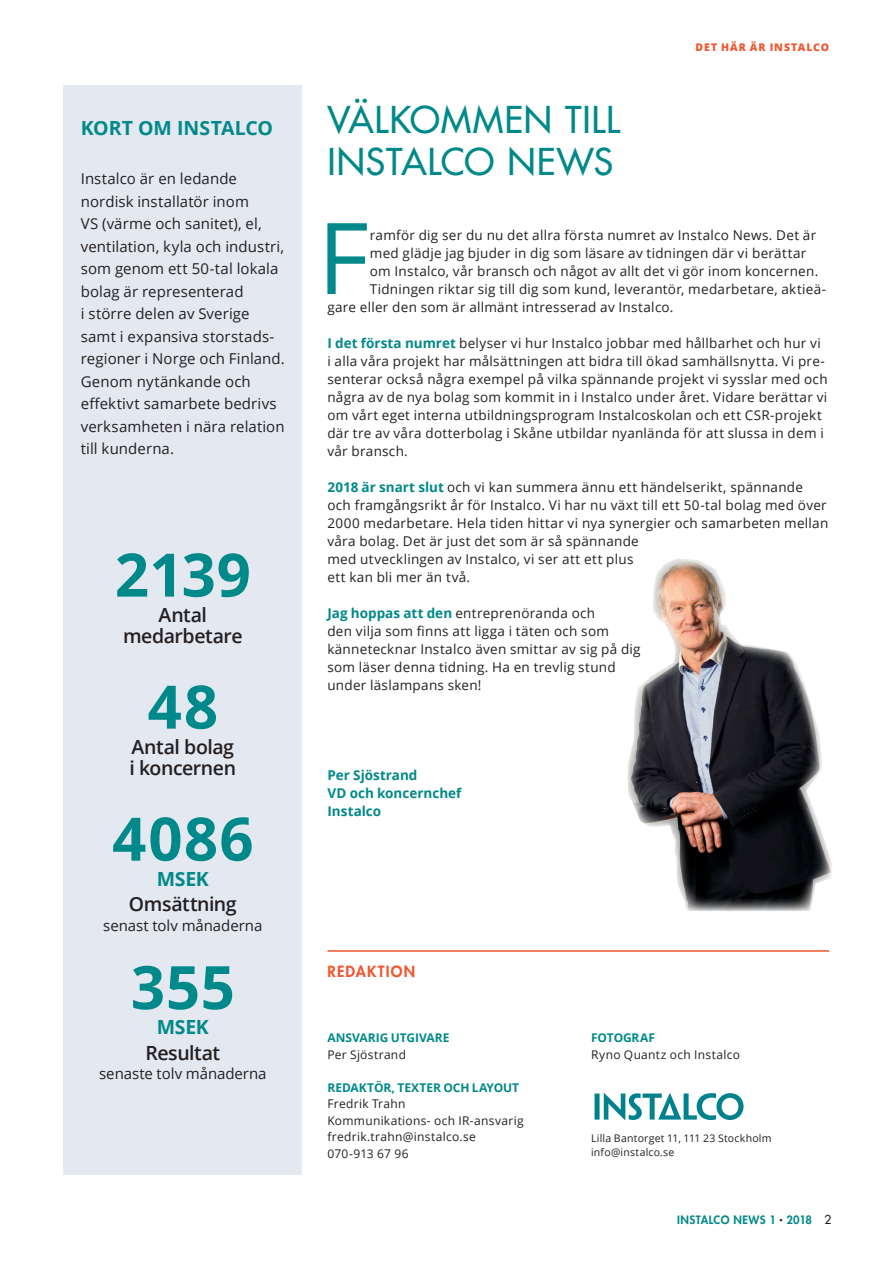
<style>
.page{position:relative;width:893px;height:1263px;background:#fff}
.page>*{position:absolute;margin:0;border:0;box-sizing:border-box;transform-origin:0 0}
.Bröd_Open_med_Anfang{font:99px "Open Sans";color:#00898a}
.Stor_siffra_Kort_om{font:700 60px "Open Sans";letter-spacing:.015em;color:#00898a}
.Rubrik_VERSALT_Mediu{font:500 36px "Futura Std";letter-spacing:.02em;color:#00898a}
.Text_under_Stor_siff{font:600 19.5px/21px "Open Sans";letter-spacing:-.025em;color:#231f20;text-align:center}
.Rubrik__KORT_OM_INST{font:700 19.5px "Open Sans";color:#00898a}
.MSEK_under_Stor_siff{font:700 19.5px "Open Sans";letter-spacing:-.015em;color:#00898a}
.Ingress_Kort_om{font:15px/22.5px "Open Sans";letter-spacing:.005em;color:#231f20}
.Text_mindre_grad_rad{font:15px "Open Sans";letter-spacing:-.005em;color:#231f20}
.Rubrik_REDAKTIONSRUT{font:800 15px "Futura Std";letter-spacing:.08em;color:#f05630}
.Bröd_Open__-_Vd-ord{font:13.5px/18px "Open Sans";letter-spacing:.02em;color:#231f20}
.Bröd_Open_med_Anfang-2{font:13.5px "Open Sans";letter-spacing:.02em;color:#231f20}
.Bröd_Open__-_Vd-ord-2{font:700 13.5px/18px "Open Sans";color:#00898a}
.Bröd_Open_Vänster{font:12px "Open Sans";letter-spacing:.025em;color:#231f20}
.Mellanrubrik_1{font:700 12px "Open Sans";letter-spacing:-.005em;color:#00898a}
.t1{font:800 11.25px "Futura Std";letter-spacing:.03em;color:#00898a}
.Bildtext_Svart{font:10.5px "Open Sans";letter-spacing:.02em;color:#231f20}
.t2{font:800 10.5px "Open Sans";letter-spacing:.095em;color:#f05630}
.s1{font-weight:700;color:#00898a}
.s2{font-family:"Open Sans";font-weight:400;font-size:10.5px;color:#231f20}
.s3{font-weight:500;font-size:12px;color:#231f20}
</style>
<div class="page">
<div style="left:64px;top:85px;width:238px;height:1089px;background:#e4e8f0"></div>
<svg style="left:627px;top:558px;width:205px;height:353px"></svg>
<svg style="left:595px;top:1093px;width:148px;height:27px"></svg>
<hr style="left:327px;top:950px;width:502px;height:2px;background:#f05630">
<p class="Rubrik__KORT_OM_INST" style="left:81px;top:114px;width:194px">KORT OM INSTALCO</p>
<p class="Ingress_Kort_om" style="left:81px;top:167px;width:206px">Instalco är en ledande nordisk installatör inom<br>VS (värme och sanitet), el, ventilation, kyla och industri, som genom ett 50-tal lokala bolag är representerad<br>i större delen av Sverige samt i expansiva storstads&shy;regioner i Norge och Finland.<br>Genom nytänkande och effektivt samarbete bedrivs verksamheten i nära relation till kunderna.</p>
<p class="Stor_siffra_Kort_om" style="left:115px;top:532px;width:138px">2139</p>
<p class="Text_under_Stor_siff" style="left:123px;top:604px;width:121px">Antal medarbetare</p>
<p class="Stor_siffra_Kort_om" style="left:148px;top:664px;width:72px">48</p>
<p class="Text_under_Stor_siff" style="left:130px;top:736px;width:108px;text-align:left">Antal bolag i koncernen</p>
<p class="Stor_siffra_Kort_om" style="left:112px;top:796px;width:143px">4086</p>
<p class="MSEK_under_Stor_siff" style="left:157px;top:865px;width:54px">MSEK</p>
<p class="Text_under_Stor_siff" style="left:129px;top:893px;width:109px">Omsättning</p>
<p class="Text_mindre_grad_rad" style="left:103px;top:915px;width:161px">senast tolv månaderna</p>
<p class="Stor_siffra_Kort_om" style="left:131px;top:945px;width:106px">355</p>
<p class="MSEK_under_Stor_siff" style="left:157px;top:1013px;width:54px">MSEK</p>
<p class="Text_under_Stor_siff" style="left:145px;top:1042px;width:76px">Resultat</p>
<p class="Text_mindre_grad_rad" style="left:99px;top:1063px;width:169px">senaste tolv månaderna</p>
<p class="Rubrik_VERSALT_Mediu" style="left:327px;top:98px;width:294px">VÄLKOMMEN TILL</p>
<p class="Rubrik_VERSALT_Mediu" style="left:327px;top:140px;width:287px">INSTALCO NEWS</p>
<p class="t2" style="left:696px;top:39px;width:135px">DET HÄR ÄR INSTALCO</p>
<p class="Bröd_Open_med_Anfang" style="left:318px;top:190px;width:53px">F</p>
<p class="Bröd_Open_med_Anfang-2" style="left:370px;top:226px;width:448px">ramför dig ser du nu det allra första numret av Instalco News. Det är</p>
<p class="Bröd_Open_med_Anfang-2" style="left:370px;top:244px;width:438px">med glädje jag bjuder in dig som läsare av tidningen där vi berättar</p>
<p class="Bröd_Open_med_Anfang-2" style="left:370px;top:262px;width:450px">om Instalco, vår bransch och något av allt det vi gör inom koncernen.</p>
<p class="Bröd_Open_med_Anfang-2" style="left:370px;top:280px;width:458px">Tidningen riktar sig till dig som kund, leverantör, medarbetare, aktieä-</p>
<p class="Bröd_Open_med_Anfang-2" style="left:327px;top:298px;width:348px">gare eller den som är allmänt intresserad av Instalco.</p>
<p class="Bröd_Open__-_Vd-ord" style="left:327px;top:334px;width:502px"><span class="s1">I det första numret</span> belyser vi hur Instalco jobbar med hållbarhet och hur vi i alla våra projekt har målsättningen att bidra till ökad samhällsnytta. Vi pre&shy;senterar också några exempel på vilka spännande projekt vi sysslar med och några av de nya bolag som kommit in i Instalco under året. Vidare berättar vi om vårt eget interna utbildningsprogram Instalcoskolan och ett CSR-projekt där tre av våra dotterbolag i Skåne utbildar nyanlända för att slussa in dem i vår bransch.</p>
<p class="Bröd_Open__-_Vd-ord" style="left:327px;top:478px;width:502px"><span class="s1">2018 är snart slut</span> och vi kan summera ännu ett händelserikt, spännande och framgångsrikt år för Instalco. Vi har nu växt till ett 50-tal bolag med över 2000 medarbetare. Hela tiden hittar vi nya synergier och samarbeten mellan våra bolag. Det är just det som är så spännande<br>med utvecklingen av Instalco, vi ser att ett plus<br>ett kan bli mer än två.</p>
<p class="Bröd_Open__-_Vd-ord" style="left:327px;top:604px;width:315px"><span class="s1">Jag hoppas att den</span> entreprenöranda och<br>den vilja som finns att ligga i täten och som kännetecknar Instalco även smittar av sig på dig som läser denna tidning. Ha en trevlig stund under läslampans sken!</p>
<p class="Bröd_Open__-_Vd-ord-2" style="left:327px;top:766px;width:92px">Per Sjöstrand</p>
<p class="Bröd_Open__-_Vd-ord-2" style="left:327px;top:784px;width:136px">VD och koncernchef<br>Instalco</p>
<p class="Rubrik_REDAKTIONSRUT" style="left:327px;top:962px;width:89px">REDAKTION</p>
<p class="Mellanrubrik_1" style="left:327px;top:1029px;width:123px">ANSVARIG UTGIVARE</p>
<p class="Bröd_Open_Vänster" style="left:327px;top:1046px;width:80px">Per Sjöstrand</p>
<p class="Mellanrubrik_1" style="left:327px;top:1079px;width:193px">REDAKTÖR, TEXTER OCH LAYOUT</p>
<p class="Bröd_Open_Vänster" style="left:327px;top:1095px;width:79px">Fredrik Trahn</p>
<p class="Bröd_Open_Vänster" style="left:327px;top:1112px;width:198px">Kommunikations- och IR-ansvarig</p>
<p class="Bröd_Open_Vänster" style="left:327px;top:1128px;width:150px">fredrik.trahn@instalco.se</p>
<p class="Bröd_Open_Vänster" style="left:327px;top:1145px;width:83px">070-913 67 96</p>
<p class="Mellanrubrik_1" style="left:591px;top:1029px;width:65px">FOTOGRAF</p>
<p class="Bröd_Open_Vänster" style="left:591px;top:1046px;width:150px">Ryno Quantz och Instalco</p>
<p class="Bildtext_Svart" style="left:591px;top:1131px;width:182px">Lilla Bantorget 11, 111 23 Stockholm</p>
<p class="Bildtext_Svart" style="left:591px;top:1145px;width:85px">info@instalco.se</p>
<p class="t1" style="left:677px;top:1212px;width:156px">INSTALCO NEWS 1 <span class="s2">•</span> 2018 <span class="s3">2</span></p>
</div>
